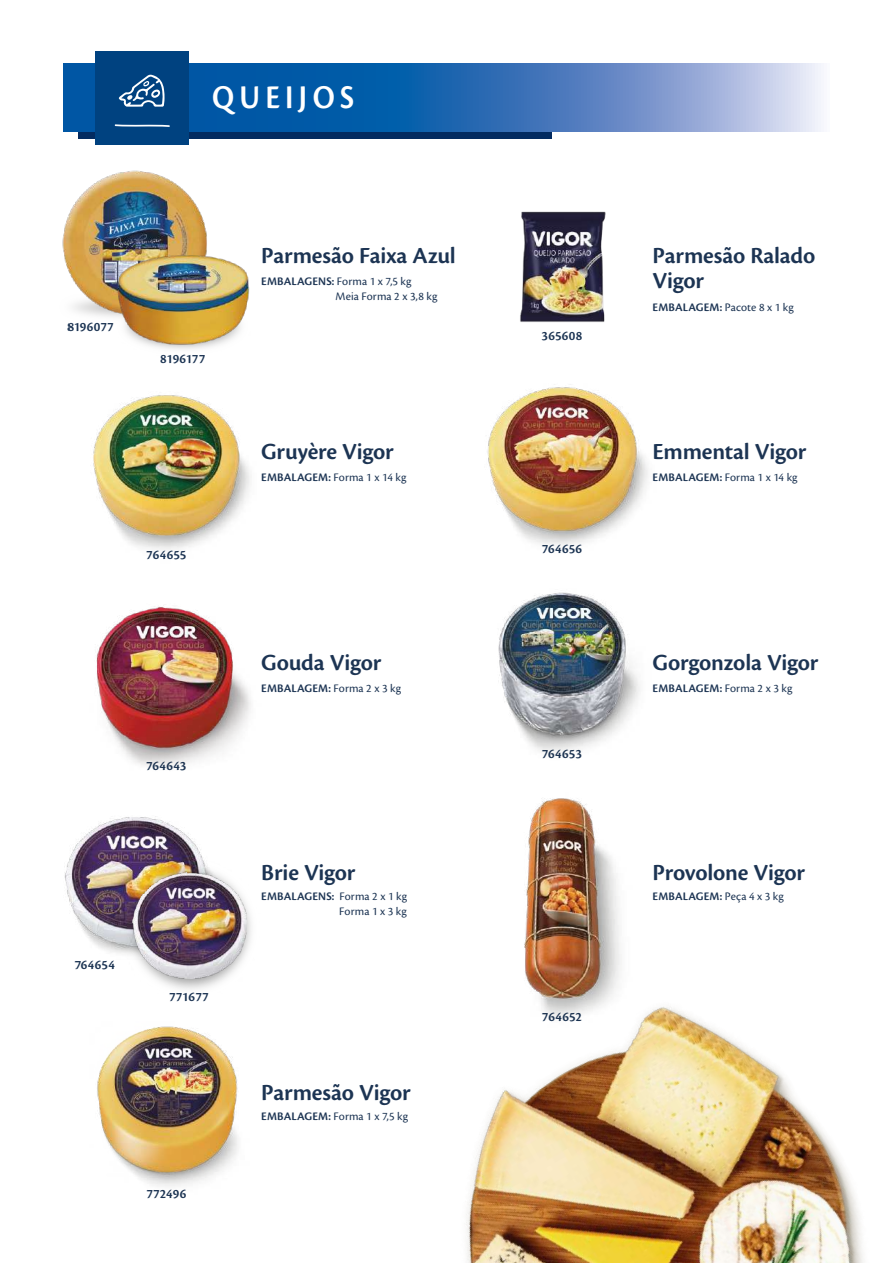
<style>
.page{position:relative;width:893px;height:1263px;background:#fff}
.page>*{position:absolute;margin:0;border:0;box-sizing:border-box;transform-origin:0 0}
.t1{font:600 34.5px "Cronos Pro";letter-spacing:.17em;color:#fff;scale:.9 1}
.t2{font:600 24px/25.5px "Cronos Pro";letter-spacing:-.01em;color:#1c3453}
.t3{font:600 13.5px "Cronos Pro";letter-spacing:.015em;color:#1c3453}
.t4{font:600 13.5px "Cronos Pro";letter-spacing:-.015em;color:#1c3453}
.t5{font:12px/15px "Cronos Pro";letter-spacing:.01em;color:#1c3453}
.t6{font:600 12px "Cronos Pro";letter-spacing:.01em;color:#1c3453}
.s1{font-weight:600}
.s2{font-weight:400}
</style>
<div class="page">
<img style="left:466px;top:1006px;width:397px;height:257px">
<div style="left:79px;top:112px;width:473px;height:27px;background:#032b60"></div>
<svg style="left:64px;top:64px;width:757px;height:67px;background:#447dbc"></svg>
<div style="left:96px;top:51px;width:93px;height:93px;background:#004280"></div>
<svg style="left:114px;top:124px;width:56px;height:3px"></svg>
<svg style="left:119px;top:75px;width:46px;height:32px"></svg>
<img style="left:96px;top:606px;width:155px;height:161px">
<img style="left:520px;top:211px;width:86px;height:111px">
<img style="left:93px;top:402px;width:158px;height:148px">
<img style="left:487px;top:387px;width:161px;height:158px">
<img style="left:498px;top:592px;width:142px;height:161px">
<img style="left:489px;top:798px;width:146px;height:233px">
<img style="left:64px;top:844px;width:13px;height:74px">
<img style="left:97px;top:1042px;width:141px;height:144px">
<img style="left:77px;top:816px;width:174px;height:226px">
<img style="left:133px;top:395px;width:67px;height:7px">
<img style="left:132px;top:873px;width:115px;height:105px">
<img style="left:62px;top:170px;width:145px;height:146px">
<img style="left:106px;top:243px;width:144px;height:107px">
<h1 class="t1" style="left:212px;top:78px;width:159px">QUEIJOS</h1>
<p class="t3" style="left:67px;top:319px;width:48px">8196077</p>
<p class="t4" style="left:160px;top:351px;width:47px">8196177</p>
<p class="t3" style="left:146px;top:547px;width:42px">764655</p>
<p class="t3" style="left:146px;top:758px;width:42px">764643</p>
<p class="t3" style="left:74px;top:957px;width:42px">764654</p>
<p class="t3" style="left:169px;top:989px;width:41px">771677</p>
<p class="t3" style="left:146px;top:1186px;width:41px">772496</p>
<h2 class="t2" style="left:261px;top:243px;width:196px">Parmesão Faixa Azul</h2>
<p class="t5" style="left:336px;top:273px;width:103px;text-indent:-74px"><span class="s1">EMBALAGENS:</span> Forma 1 x 7,5 kg<br>Meia Forma 2 x 3,8 kg</p>
<h2 class="t2" style="left:261px;top:439px;width:134px">Gruyère Vigor</h2>
<p class="t5" style="left:261px;top:470px;width:147px"><span class="s1">EMBALAGEM:</span> Forma 1 x 14 kg</p>
<h2 class="t2" style="left:261px;top:650px;width:122px">Gouda Vigor</h2>
<p class="t6" style="left:261px;top:682px;width:141px">EMBALAGEM: <span class="s2">Forma 2 x 3 kg</span></p>
<h2 class="t2" style="left:261px;top:860px;width:96px">Brie Vigor</h2>
<p class="t5" style="left:261px;top:889px;width:147px;text-align:right"><span class="s1">EMBALAGENS:</span> Forma 2 x 1 kg<br>Forma 1 x 3 kg</p>
<h2 class="t2" style="left:261px;top:1080px;width:151px">Parmesão Vigor</h2>
<p class="t5" style="left:261px;top:1109px;width:148px"><span class="s1">EMBALAGEM:</span> Forma 1 x 7,5 kg</p>
<p class="t3" style="left:542px;top:328px;width:42px">365608</p>
<p class="t3" style="left:542px;top:541px;width:42px">764656</p>
<p class="t3" style="left:542px;top:746px;width:42px">764653</p>
<p class="t3" style="left:542px;top:1009px;width:42px">764652</p>
<h2 class="t2" style="left:653px;top:243px;width:164px">Parmesão Ralado<br>Vigor</h2>
<p class="t5" style="left:653px;top:300px;width:143px"><span class="s1">EMBALAGEM:</span> Pacote 8 x 1 kg</p>
<h2 class="t2" style="left:653px;top:439px;width:155px">Emmental Vigor</h2>
<p class="t5" style="left:653px;top:470px;width:147px"><span class="s1">EMBALAGEM:</span> Forma 1 x 14 kg</p>
<h2 class="t2" style="left:653px;top:650px;width:167px">Gorgonzola Vigor</h2>
<p class="t6" style="left:653px;top:682px;width:141px">EMBALAGEM: <span class="s2">Forma 2 x 3 kg</span></p>
<h2 class="t2" style="left:653px;top:860px;width:154px">Provolone Vigor</h2>
<p class="t6" style="left:653px;top:889px;width:133px">EMBALAGEM: <span class="s2">Peça 4 x 3 kg</span></p>
</div>
